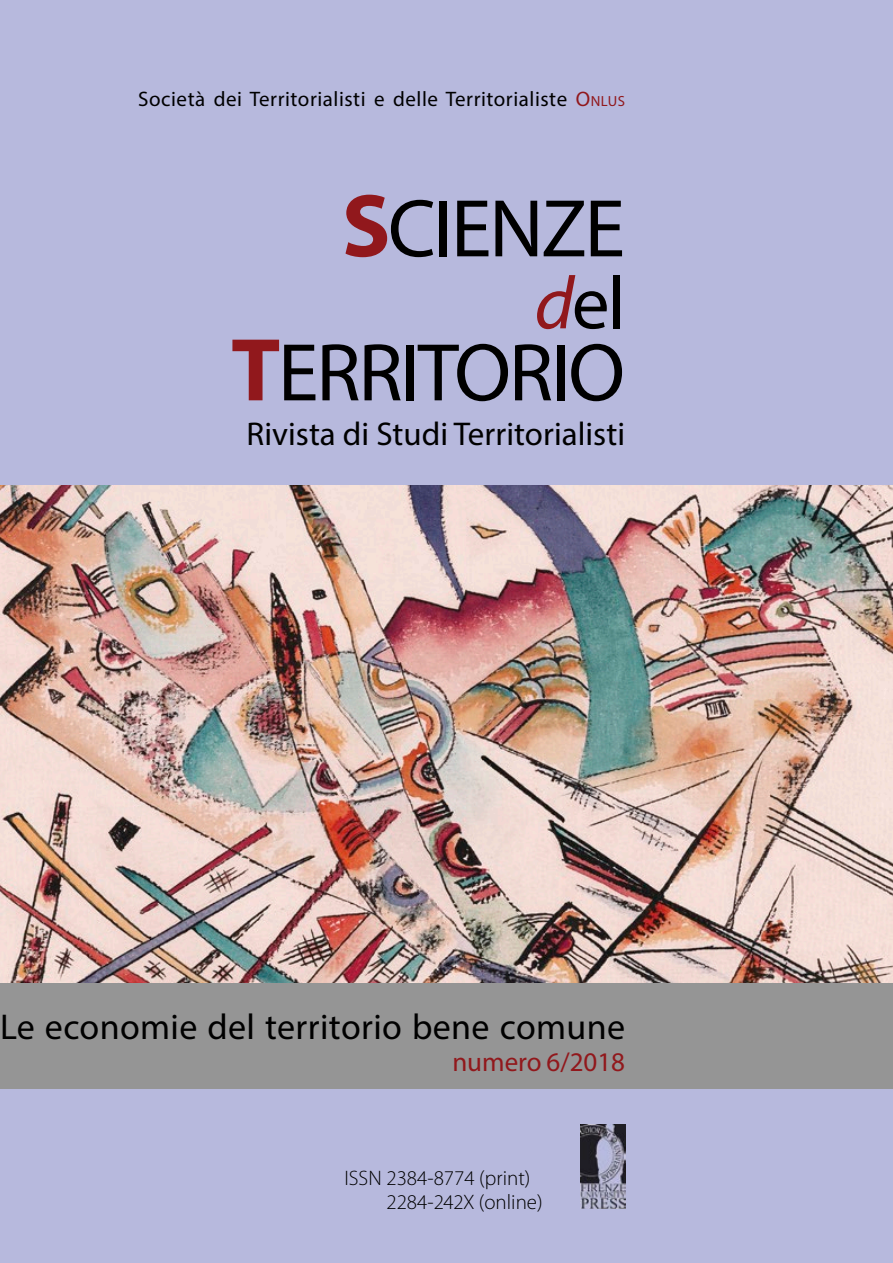
<style>
.page{position:relative;width:893px;height:1263px;background:#b7b9dd}
.page>*{position:absolute;margin:0;border:0;box-sizing:border-box;transform-origin:0 0}
.t1{font:82.5px "Myriad Pro";letter-spacing:-.03em;color:#000}
.t2{font:75px "Myriad Pro";color:#000}
.t3{font:36px "Myriad Pro";letter-spacing:.01em;color:#000}
.t4{font:33px "Myriad Pro";color:#000}
.t5{font:27px "Myriad Pro";color:#91181c}
.t6{font:21px "Myriad Pro";letter-spacing:.025em;color:#000}
.t7{font:300 21px/24px "Myriad Pro";color:#000}
.s1{color:#91181c}
.s2{font-size:14.7px;color:#91181c}
.s3{font-weight:700;font-size:90px;color:#91181c}
.s4{font-style:italic;color:#91181c}
</style>
<div class="page">
<div style="left:0;top:485px;width:893px;height:604px;background:#959595"></div>
<img style="left:581px;top:1124px;width:44px;height:84px">
<img style="left:0;top:485px;width:893px;height:497px">
<p class="t6" style="left:138px;top:86px;width:488px">Società dei Territorialisti e delle Territorialiste <span class="s1">O</span><span class="s2">NLUS</span></p>
<h1 class="t1" style="left:342px;top:178px;width:285px"><span class="s3">S</span>CIENZE</h1>
<h2 class="t2" style="left:535px;top:257px;width:92px"><span class="s4">d</span>el</h2>
<h1 class="t1" style="left:231px;top:322px;width:395px"><span class="s3">T</span>ERRITORIO</h1>
<h3 class="t4" style="left:246px;top:414px;width:380px">Rivista di Studi Territorialisti</h3>
<h3 class="t3" style="left:0;top:1005px;width:627px">Le economie del territorio bene comune</h3>
<p class="t5" style="left:452px;top:1046px;width:174px">numero 6/2018</p>
<p class="t7" style="left:386px;top:1166px;width:158px;text-indent:-42px">ISSN 2384-8774 (print)<br>2284-242X (online)</p>
</div>
